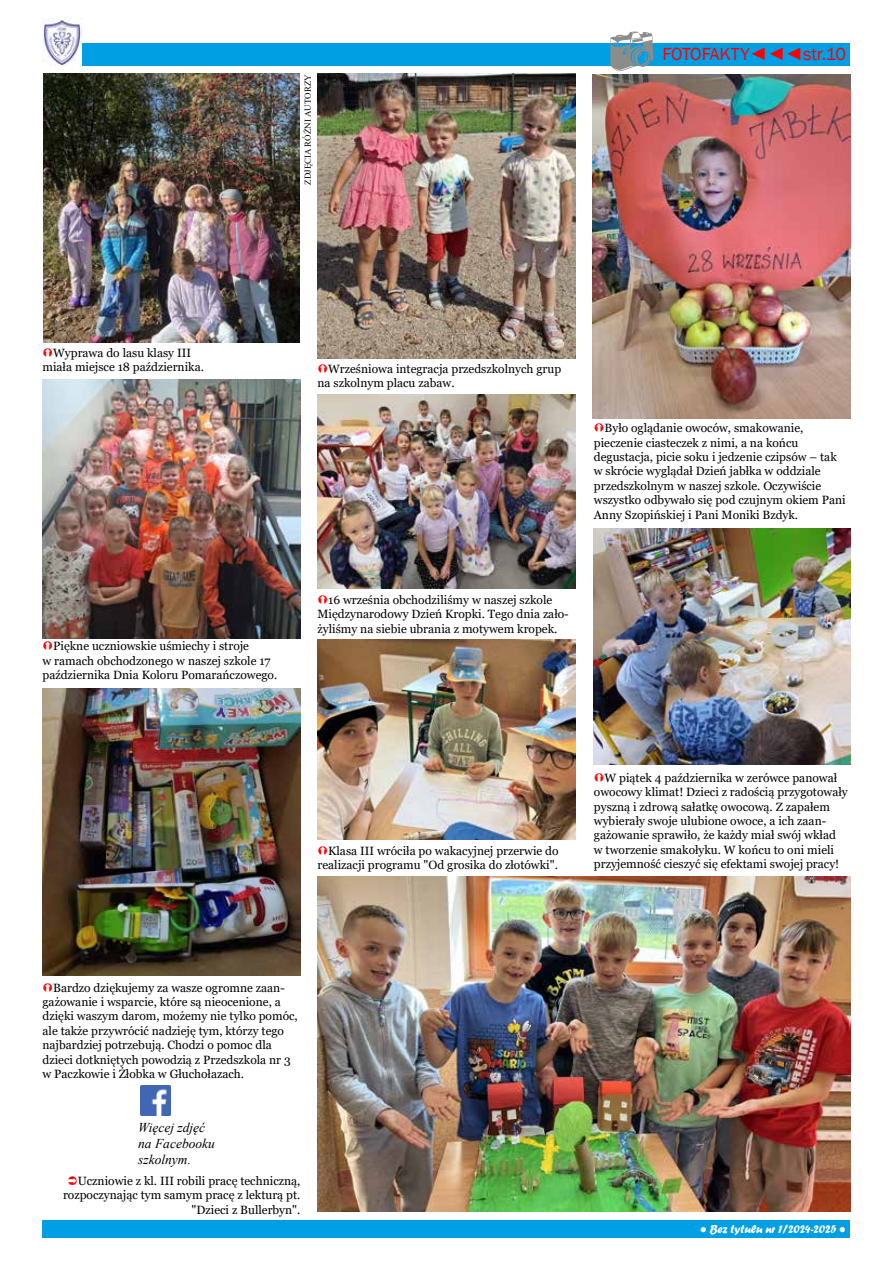
<style>
.page{position:relative;width:893px;height:1263px;background:#fff}
.page>*{position:absolute;margin:0;border:0;box-sizing:border-box;transform-origin:0 0}
.t1{font:18px "Franklin Gothic";color:#f00}
.t2{font:italic 13.5px/16.2px "Times New Roman";color:#000}
.t3{font:12px/14.4px "Georgia";color:#000}
.t4{font:12px "Forte";letter-spacing:-.01em;color:#fff}
.t5{font:9px "Times New Roman";color:#000}
.s1{font-family:"Garamond"}
</style>
<div class="page">
<img style="left:140px;top:1085px;width:31px;height:31px">
<div style="left:43px;top:1220px;width:807px;height:17px;background:#009fe3"></div>
<div style="left:43px;top:43px;width:807px;height:23px;background:#009fe3"></div>
<img style="left:43px;top:19px;width:39px;height:47px">
<img style="left:44px;top:74px;width:255px;height:268px">
<img style="left:43px;top:379px;width:257px;height:259px">
<img style="left:43px;top:688px;width:257px;height:287px">
<img style="left:317px;top:74px;width:258px;height:285px">
<img style="left:317px;top:395px;width:258px;height:193px">
<img style="left:317px;top:877px;width:533px;height:335px">
<img style="left:317px;top:640px;width:258px;height:200px">
<img style="left:592px;top:74px;width:258px;height:344px">
<img style="left:594px;top:528px;width:256px;height:236px">
<p class="t5" style="left:302px;top:185px;width:112px;rotate:-90deg">ZDJĘCIA RÓŻNI AUTORZY</p>
<h1 class="t1" style="left:662px;top:43px;width:185px">FOTOFAKTY◄◄◄str.10</h1>
<p class="t3" style="left:43px;top:345px;width:163px;text-align:center">Wyprawa do lasu klasy III miała miejsce 18 października.</p>
<p class="t3" style="left:43px;top:639px;width:236px;text-indent:11px">Piękne uczniowskie uśmiechy i stroje<br>w ramach obchodzonego w naszej szkole 17 października Dnia Koloru Pomarańczowego.</p>
<p class="t3" style="left:317px;top:362px;width:245px;text-indent:11px">Wrześniowa integracja przedszkolnych grup na szkolnym placu zabaw.</p>
<p class="t3" style="left:594px;top:421px;width:253px;text-indent:11px">Było oglądanie owoców, smakowanie, pieczenie ciasteczek z nimi, a na końcu degustacja, picie soku i jedzenie czipsów – tak w skrócie wyglądał Dzień jabłka w oddziale przedszkolnym w naszej szkole. Oczywiście wszystko odbywało się pod czujnym okiem Pani Anny Szopińskiej i Pani Moniki Bzdyk.</p>
<p class="t3" style="left:317px;top:593px;width:253px;text-indent:11px">16 września obchodziliśmy w naszej szkole<br>Międzynarodowy Dzień Kropki. Tego dnia zało&shy;żyliśmy na siebie ubrania z motywem kropek.</p>
<p class="t3" style="left:317px;top:843px;width:243px;text-align:right">Klasa III wróciła po wakacyjnej przerwie do realizacji programu "Od grosika do złotówki".</p>
<p class="t3" style="left:594px;top:771px;width:255px;text-indent:11px">W piątek 4 października w zerówce panował owocowy klimat! Dzieci z radością przygotowały pyszną i zdrową sałatkę owocową. Z zapałem wybierały swoje ulubione owoce, a ich zaan&shy;gażowanie sprawiło, że każdy miał swój wkład w tworzenie smakołyku. W końcu to oni mieli przyjemność cieszyć się efektami swojej pracy!</p>
<p class="t3" style="left:43px;top:980px;width:257px;text-indent:11px">Bardzo dziękujemy za wasze ogromne zaan&shy;gażowanie i wsparcie, które są nieocenione, a dzięki waszym darom, możemy nie tylko pomóc, ale także przywrócić nadzieję tym, którzy tego najbardziej potrzebują. Chodzi o pomoc dla dzieci dotkniętych powodzią z Przedszkola nr 3 w Paczkowie i Żłobka w Głuchołazach.</p>
<p class="t2" style="left:138px;top:1118px;width:78px">Więcej zdjęć na Facebooku szkolnym.</p>
<p class="t3" style="left:63px;top:1174px;width:239px;text-align:right">Uczniowie z kl. III robili pracę techniczną, rozpoczynając tym samym pracę z lekturą pt. "Dzieci z Bullerbyn".</p>
<p class="t4" style="left:700px;top:1222px;width:148px"><span class="s1">●</span> Bez tytułu nr 1/2024-2025 <span class="s1">●</span></p>
</div>
